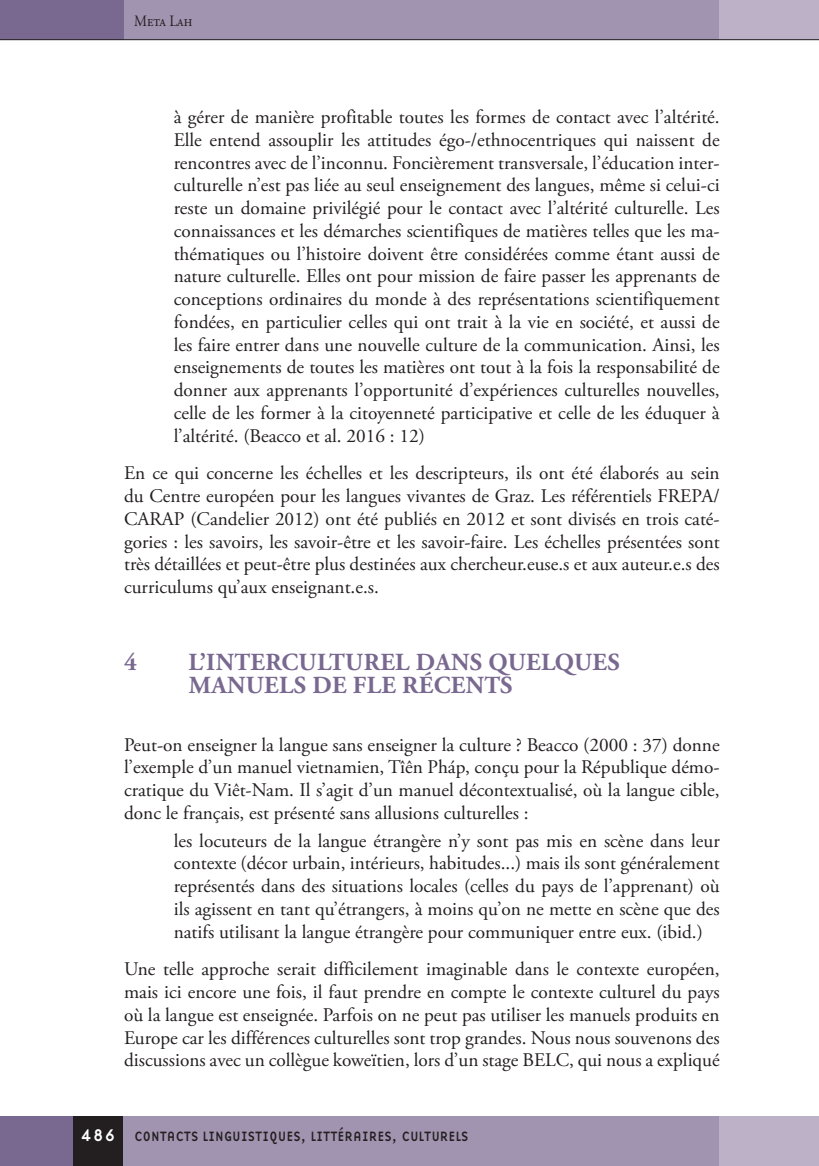
<style>
.page{position:relative;width:819px;height:1166px;background:#fff}
.page>*{position:absolute;margin:0;border:0;box-sizing:border-box;transform-origin:0 0}
.R_Naslov_-_Prva_rave{font:700 24.5px/22.8px "Adobe Garamond Pro";letter-spacing:.015em;color:#796990}
.Navaden{font:19.25px/22.8px "Adobe Garamond Pro";color:#231f20;text-align:justify}
.t1{font:15.75px "Adobe Garamond Pro";color:#231f20;scale:.9 1}
.t2{font:14px "Base Nine";letter-spacing:-.01em;color:#231f20;scale:.93 1}
.s1{font-size:17.5px;color:#fff}
</style>
<div class="page">
<div style="left:122px;top:0;width:597px;height:40px;background:#a194b0"></div>
<div style="left:719px;top:0;width:100px;height:40px;background:#bcb1c7"></div>
<div style="left:0;top:0;width:124px;height:40px;background:#796990"></div>
<hr style="left:0;top:39px;width:819px;height:1px;background:#231f20">
<div style="left:123px;top:1116px;width:621px;height:50px;background:#a194b0"></div>
<div style="left:719px;top:1116px;width:100px;height:50px;background:#bcb1c7"></div>
<div style="left:0;top:1116px;width:74px;height:50px;background:#796990"></div>
<div style="left:74px;top:1116px;width:49px;height:50px;background:#231f20"></div>
<p class="t1" style="left:134px;top:11px;width:66px">Meta Lah</p>
<p class="Navaden" style="left:174px;top:106px;width:547px">à gérer de manière profitable toutes les formes de contact avec l’altérité.<br>Elle entend assouplir les attitudes égo-/ethnocentriques qui naissent de rencontres avec de l’inconnu. Foncièrement transversale, l’éducation inter&shy;culturelle n’est pas liée au seul enseignement des langues, même si celui-ci reste un domaine privilégié pour le contact avec l’altérité culturelle. Les connaissances et les démarches scientifiques de matières telles que les ma&shy;thématiques ou l’histoire doivent être considérées comme étant aussi de nature culturelle. Elles ont pour mission de faire passer les apprenants de conceptions ordinaires du monde à des représentations scientifiquement fondées, en particulier celles qui ont trait à la vie en société, et aussi de les faire entrer dans une nouvelle culture de la communication. Ainsi, les enseignements de toutes les matières ont tout à la fois la responsabilité de donner aux apprenants l’opportunité d’expériences culturelles nouvelles, celle de les former à la citoyenneté participative et celle de les éduquer à l’altérité. (Beacco et al. 2016 : 12)</p>
<p class="Navaden" style="left:124px;top:462px;width:597px">En ce qui concerne les échelles et les descripteurs, ils ont été élaborés au sein du Centre européen pour les langues vivantes de Graz. Les référentiels FREPA/ CARAP (Candelier 2012) ont été publiés en 2012 et sont divisés en trois caté&shy;gories : les savoirs, les savoir-être et les savoir-faire. Les échelles présentées sont très détaillées et peut-être plus destinées aux chercheur.euse.s et aux auteur.e.s des curriculums qu’aux enseignant.e.s.</p>
<p class="R_Naslov_-_Prva_rave" style="left:124px;top:652px;width:14px">4</p>
<p class="R_Naslov_-_Prva_rave" style="left:188px;top:652px;width:432px">L’INTERCULTUREL DANS QUELQUES<br>MANUELS DE FLE RÉCENTS</p>
<p class="Navaden" style="left:124px;top:734px;width:597px">Peut-on enseigner la langue sans enseigner la culture ? Beacco (2000 : 37) donne l’exemple d’un manuel vietnamien, Tîên Pháp, conçu pour la République démo&shy;cratique du Viêt-Nam. Il s’agit d’un manuel décontextualisé, où la langue cible, donc le français, est présenté sans allusions culturelles :</p>
<p class="Navaden" style="left:174px;top:830px;width:547px">les locuteurs de la langue étrangère n’y sont pas mis en scène dans leur contexte (décor urbain, intérieurs, habitudes...) mais ils sont généralement représentés dans des situations locales (celles du pays de l’apprenant) où ils agissent en tant qu’étrangers, à moins qu’on ne mette en scène que des natifs utilisant la langue étrangère pour communiquer entre eux. (ibid.)</p>
<p class="Navaden" style="left:124px;top:958px;width:597px">Une telle approche serait difficilement imaginable dans le contexte européen, mais ici encore une fois, il faut prendre en compte le contexte culturel du pays où la langue est enseignée. Parfois on ne peut pas utiliser les manuels produits en Europe car les différences culturelles sont trop grandes. Nous nous souvenons des discussions avec un collègue koweïtien, lors d’un stage BELC, qui nous a expliqué</p>
<p class="t2" style="left:81px;top:1126px;width:418px"><span class="s1">486</span> CONTACTS LINGUISTIQUES, LITTÉRAIRES, CULTURELS</p>
</div>
